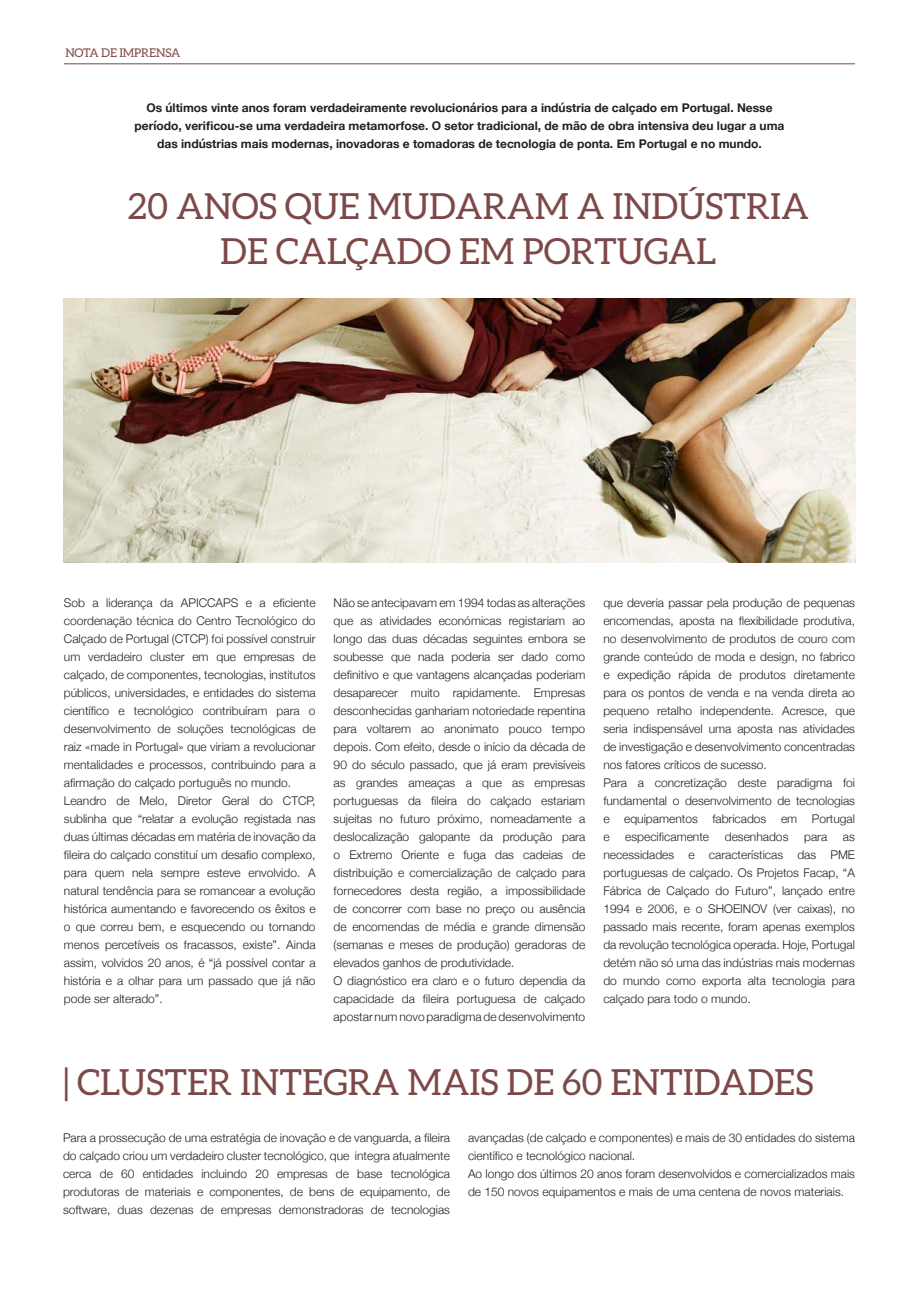
<style>
.page{position:relative;width:919px;height:1289px;background:#fff}
.page>*{position:absolute;margin:0;border:0;box-sizing:border-box;transform-origin:0 0}
.Corpo_de_texto{font:36px "Aleo";color:#7d4948}
.style1{font:300 12px/18px "Helvetica Neue";color:#231f20;text-align:justify}
.Corpo_de_texto-2{font:300 12px/18px "Helvetica Neue";color:#231f20}
.t1{font:700 12px/18px "Helvetica Neue";color:#231f20;text-align:center}
.t2{font:12px "Aleo";letter-spacing:-.01em;color:#7d4948}
</style>
<div class="page">
<img style="left:64px;top:299px;width:791px;height:263px">
<hr style="left:64px;top:64px;width:790px;height:1px;background:#7d4948">
<p class="t2" style="left:65px;top:46px;width:117px">NOTA DE IMPRENSA</p>
<p class="t1" style="left:134px;top:99px;width:651px">Os últimos vinte anos foram verdadeiramente revolucionários para a indústria de calçado em Portugal. Nesse período, verificou-se uma verdadeira metamorfose. O setor tradicional, de mão de obra intensiva deu lugar a uma das indústrias mais modernas, inovadoras e tomadoras de tecnologia de ponta. Em Portugal e no mundo.</p>
<p class="Corpo_de_texto" style="left:128px;top:185px;width:682px">20 ANOS QUE MUDARAM A INDÚSTRIA</p>
<p class="Corpo_de_texto" style="left:220px;top:230px;width:498px">DE CALÇADO EM PORTUGAL</p>
<p class="style1" style="left:64px;top:593px;width:253px">Sob a liderança da APICCAPS e a eficiente coordenação técnica do Centro Tecnológico do Calçado de Portugal (CTCP) foi possível construir um verdadeiro cluster em que empresas de calçado, de componentes, tecnologias, institutos públicos, universidades, e entidades do sistema científico e tecnológico contribuíram para o desenvolvimento de soluções tecnológicas de raiz «made in Portugal» que viriam a revolucionar mentalidades e processos, contribuindo para a afirmação do calçado português no mundo.</p>
<p class="style1" style="left:64px;top:791px;width:253px">Leandro de Melo, Diretor Geral do CTCP, sublinha que “relatar a evolução registada nas duas últimas décadas em matéria de inovação da fileira do calçado constituí um desafio complexo, para quem nela sempre esteve envolvido. A natural tendência para se romancear a evolução histórica aumentando e favorecendo os êxitos e o que correu bem, e esquecendo ou tornando menos percetíveis os fracassos, existe”. Ainda assim, volvidos 20 anos, é “já possível contar a história e a olhar para um passado que já não pode ser alterado”.</p>
<p class="style1" style="left:333px;top:593px;width:253px">Não se antecipavam em 1994 todas as alterações que as atividades económicas registariam ao longo das duas décadas seguintes embora se soubesse que nada poderia ser dado como definitivo e que vantagens alcançadas poderiam desaparecer muito rapidamente. Empresas desconhecidas ganhariam notoriedade repentina para voltarem ao anonimato pouco tempo depois. Com efeito, desde o início da década de 90 do século passado, que já eram previsíveis as grandes ameaças a que as empresas portuguesas da fileira do calçado estariam sujeitas no futuro próximo, nomeadamente a deslocalização galopante da produção para o Extremo Oriente e fuga das cadeias de distribuição e comercialização de calçado para fornecedores desta região, a impossibilidade de concorrer com base no preço ou ausência de encomendas de média e grande dimensão (semanas e meses de produção) geradoras de elevados ganhos de produtividade.</p>
<p class="style1" style="left:333px;top:971px;width:253px">O diagnóstico era claro e o futuro dependia da capacidade da fileira portuguesa de calçado apostar num novo paradigma de desenvolvimento</p>
<p class="style1" style="left:603px;top:593px;width:253px">que deveria passar pela produção de pequenas encomendas, aposta na flexibilidade produtiva, no desenvolvimento de produtos de couro com grande conteúdo de moda e design, no fabrico e expedição rápida de produtos diretamente para os pontos de venda e na venda direta ao pequeno retalho independente. Acresce, que seria indispensável uma aposta nas atividades de investigação e desenvolvimento concentradas nos fatores críticos de sucesso.</p>
<p class="style1" style="left:603px;top:773px;width:253px">Para a concretização deste paradigma foi fundamental o desenvolvimento de tecnologias e equipamentos fabricados em Portugal e</p>
<p class="style1" style="left:625px;top:827px;width:85px">especificamente</p>
<p class="style1" style="left:724px;top:827px;width:65px">desenhados</p>
<p class="style1" style="left:804px;top:827px;width:25px">para</p>
<p class="style1" style="left:603px;top:827px;width:253px;text-indent:239px">as necessidades e características das PME portuguesas de calçado. Os Projetos Facap, “A Fábrica de Calçado do Futuro”, lançado entre 1994 e 2006, e o SHOEINOV (ver caixas), no passado mais recente, foram apenas exemplos da revolução tecnológica operada. Hoje, Portugal detém não só uma das indústrias mais modernas do mundo como exporta alta tecnologia para calçado para todo o mundo.</p>
<p class="Corpo_de_texto" style="left:63px;top:1061px;width:752px">| CLUSTER INTEGRA MAIS DE 60 ENTIDADES</p>
<p class="Corpo_de_texto-2" style="left:63px;top:1127px;width:388px;text-align:justify">Para a prossecução de uma estratégia de inovação e de vanguarda, a fileira do calçado criou um verdadeiro cluster tecnológico, que integra atualmente cerca de 60 entidades incluindo 20 empresas de base tecnológica produtoras de materiais e componentes, de bens de equipamento, de software, duas dezenas de empresas demonstradoras de tecnologias</p>
<p class="Corpo_de_texto-2" style="left:468px;top:1127px;width:388px">avançadas (de calçado e componentes) e mais de 30 entidades do sistema científico e tecnológico nacional.</p>
<p class="Corpo_de_texto-2" style="left:468px;top:1163px;width:388px">Ao longo dos últimos 20 anos foram desenvolvidos e comercializados mais de 150 novos equipamentos e mais de uma centena de novos materiais.</p>
</div>
